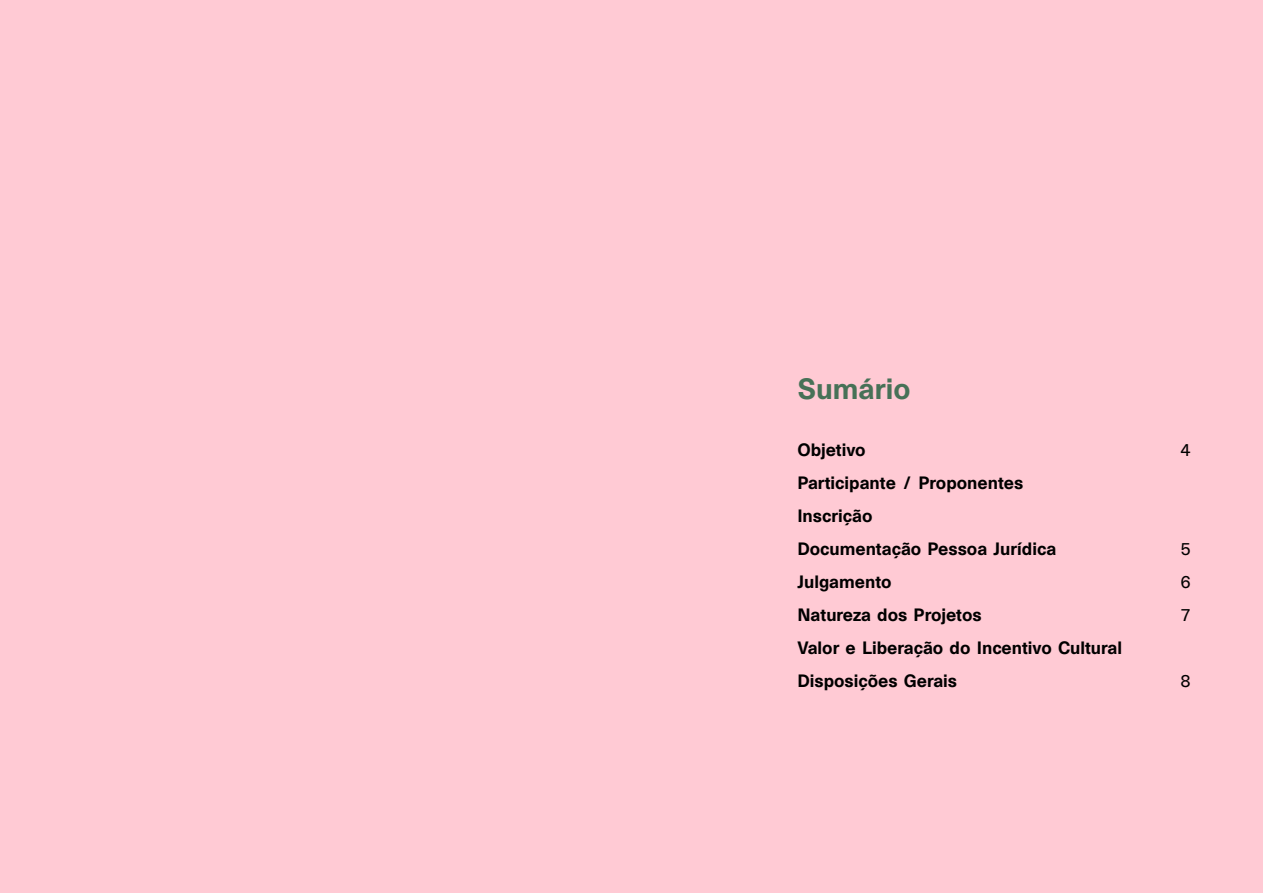
<style>
.page{position:relative;width:1263px;height:893px;background:#ffcad4}
.page>*{position:absolute;margin:0;border:0;box-sizing:border-box;transform-origin:0 0}
.t1{font:500 27px "Unica SB";color:#477157}
.t2{font:500 16.5px/33px "Unica SB";color:#000}
.t3{font:16.5px/33px "Unica SB";color:#000;text-align:justify}
</style>
<div class="page">
<h1 class="t1" style="left:797px;top:372px;width:115px">Sumário</h1>
<p class="t2" style="left:797px;top:435px;width:326px">Objetivo<br>Participante / Proponentes<br>Inscrição<br>Documentação Pessoa Jurídica<br>Julgamento<br>Natureza dos Projetos<br>Valor e Liberação do Incentivo Cultural<br>Disposições Gerais</p>
<p class="t3" style="left:1180px;top:433px;width:12px">4</p>
<p class="t3" style="left:1180px;top:532px;width:12px">5<br>6<br>7</p>
<p class="t3" style="left:1180px;top:664px;width:12px">8</p>
</div>
